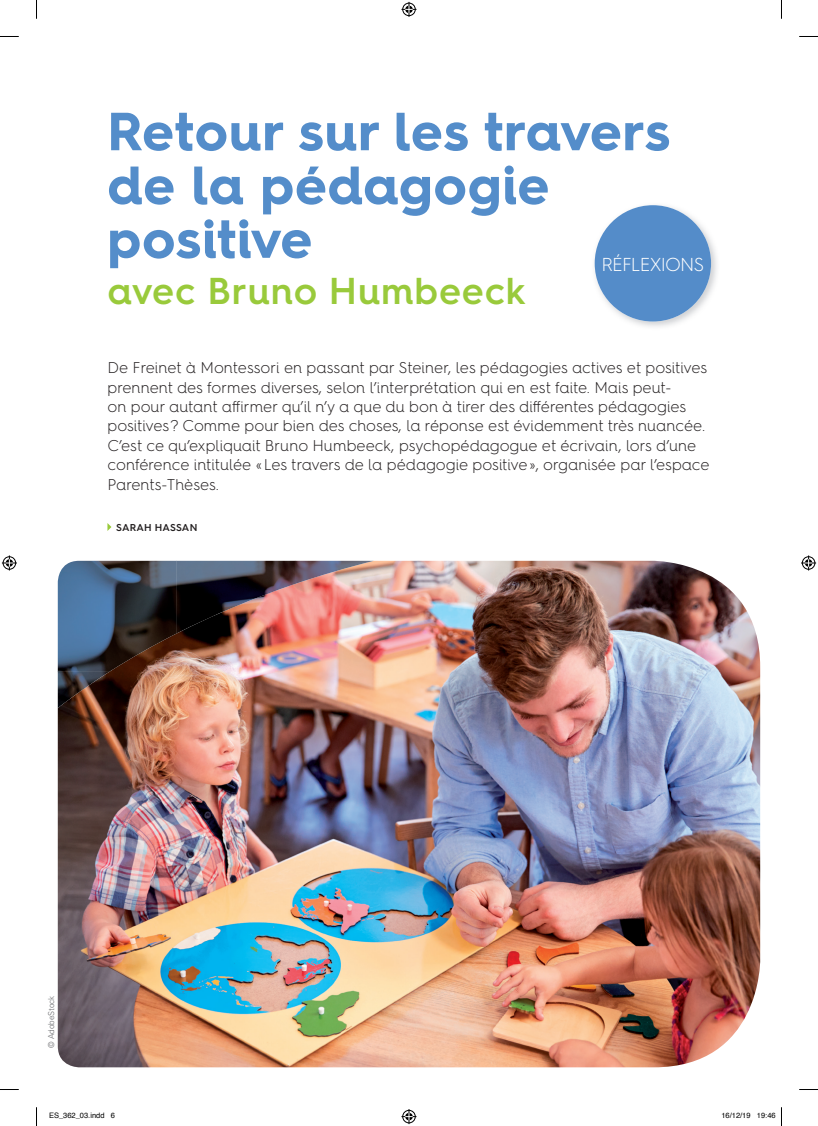
<style>
.page{position:relative;width:818px;height:1126px;background:#fff}
.page>*{position:absolute;margin:0;border:0;box-sizing:border-box;transform-origin:0 0}
.t1{font:700 53.75px/53.8px "Hurme Geometric Sans 4";letter-spacing:.015em;color:#548dca}
.t2{font:600 37.5px "Hurme Geometric Sans 4";letter-spacing:.02em;color:#99ca3b}
.t3{font:300 18.75px "Hurme Geometric Sans 4";letter-spacing:-.05em;color:#fff}
.t4{font:300 15.62px/19.4px "Hurme Geometric Sans 4";color:#231f20}
.t5{font:600 10px "Hurme Geometric Sans 4";letter-spacing:.02em;color:#231f20}
.t6{font:300 8.12px "Univers LT Std";color:#6c6d70}
.t7{font:7.5px "Helvetica";color:#000}
</style>
<div class="page">
<svg style="left:107px;top:523px;width:4px;height:8px"></svg>
<img style="left:595px;top:205px;width:122px;height:122px">
<div style="left:594px;top:205px;width:116px;height:116px;background:#548cc9;border-radius:50%"></div>
<img style="left:58px;top:560px;width:701px;height:507px">
<img style="left:58px;top:560px;width:118px;height:111px">
<img style="left:176px;top:560px;width:119px;height:73px">
<img style="left:295px;top:560px;width:78px;height:24px">
<img style="left:58px;top:671px;width:52px;height:37px">
<svg style="left:0;top:36px;width:19px;height:1px"></svg>
<svg style="left:799px;top:36px;width:18px;height:1px"></svg>
<svg style="left:0;top:1089px;width:19px;height:1px"></svg>
<svg style="left:799px;top:1089px;width:18px;height:1px"></svg>
<svg style="left:36px;top:0;width:1px;height:19px"></svg>
<svg style="left:36px;top:1107px;width:1px;height:18px"></svg>
<svg style="left:401px;top:2px;width:15px;height:15px"></svg>
<svg style="left:401px;top:1109px;width:15px;height:14px"></svg>
<svg style="left:2px;top:555px;width:15px;height:15px"></svg>
<svg style="left:801px;top:555px;width:14px;height:15px"></svg>
<h1 class="t1" style="left:107px;top:104px;width:564px">Retour sur les travers de la pédagogie positive</h1>
<h2 class="t2" style="left:107px;top:264px;width:419px">avec Bruno Humbeeck</h2>
<p class="t3" style="left:601px;top:251px;width:104px">RÉFLEXIONS</p>
<p class="t4" style="left:107px;top:358px;width:603px">De Freinet à Montessori en passant par Steiner, les pédagogies actives et positives prennent des formes diverses, selon l’interprétation qui en est faite. Mais peut-<br>on pour autant affirmer qu’il n’y a que du bon à tirer des différentes pédagogies positives ? Comme pour bien des choses, la réponse est évidemment très nuancée.<br>C’est ce qu’expliquait Bruno Humbeeck, psychopédagogue et écrivain, lors d’une conférence intitulée « Les travers de la pédagogie positive », organisée par l’espace Parents-Thèses.</p>
<p class="t5" style="left:116px;top:520px;width:82px">SARAH HASSAN</p>
<p class="t6" style="left:46px;top:1047px;width:53px;rotate:-90deg">© AdobeStock</p>
<p class="t7" style="left:49px;top:1109px;width:67px">ES_362_03.indd 6</p>
<p class="t7" style="left:721px;top:1109px;width:56px">16/12/19 19:46</p>
</div>
